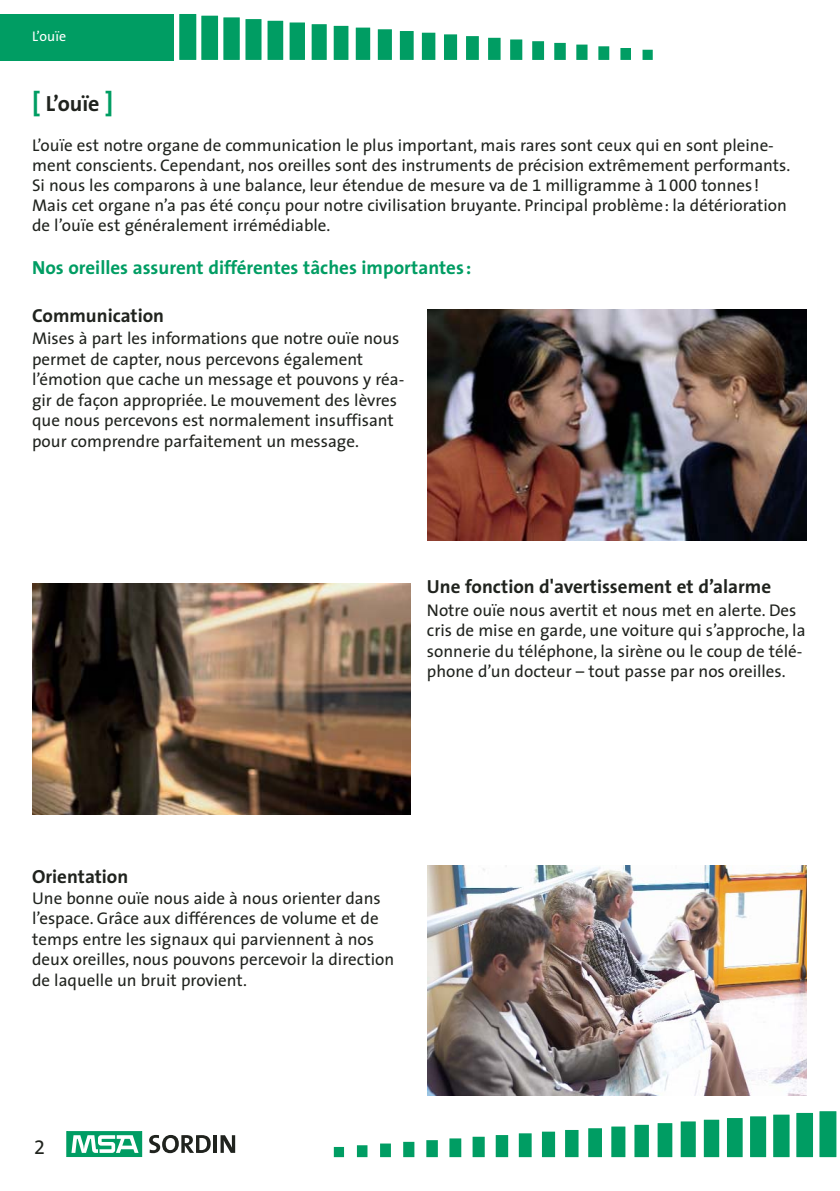
<style>
.page{position:relative;width:840px;height:1191px;background:#fff}
.page>*{position:absolute;margin:0;border:0;box-sizing:border-box;transform-origin:0 0}
.t1{font:700 22px "The Sans Spezial";color:#20231e}
.t2{font:20px "The Sans Spezial";color:#20231e}
.t3{font:700 19px "The Sans Spezial";color:#20231e}
.t4{font:700 19px "The Sans Spezial";color:#009d63}
.t5{font:17px/20.4px "The Sans Spezial";color:#20231e}
.t6{font:14px "The Sans Spezial";color:#fff}
.s1{font-size:26px;color:#009d63}
</style>
<div class="page">
<div style="left:819px;top:1111px;width:16px;height:46px;background:#009d63"></div>
<svg style="left:796px;top:1113px;width:16px;height:44px"></svg>
<svg style="left:773px;top:1114px;width:16px;height:43px"></svg>
<svg style="left:750px;top:1116px;width:15px;height:41px"></svg>
<svg style="left:727px;top:1118px;width:15px;height:39px"></svg>
<svg style="left:703px;top:1119px;width:15px;height:38px"></svg>
<svg style="left:680px;top:1121px;width:15px;height:36px"></svg>
<svg style="left:657px;top:1123px;width:15px;height:34px"></svg>
<svg style="left:634px;top:1124px;width:14px;height:33px"></svg>
<svg style="left:611px;top:1126px;width:14px;height:31px"></svg>
<svg style="left:588px;top:1128px;width:13px;height:29px"></svg>
<svg style="left:565px;top:1130px;width:13px;height:27px"></svg>
<svg style="left:541px;top:1131px;width:13px;height:26px"></svg>
<svg style="left:518px;top:1133px;width:13px;height:24px"></svg>
<svg style="left:495px;top:1135px;width:13px;height:22px"></svg>
<svg style="left:472px;top:1136px;width:12px;height:21px"></svg>
<svg style="left:449px;top:1138px;width:12px;height:19px"></svg>
<svg style="left:426px;top:1140px;width:11px;height:17px"></svg>
<svg style="left:403px;top:1141px;width:11px;height:16px"></svg>
<svg style="left:380px;top:1143px;width:10px;height:14px"></svg>
<svg style="left:357px;top:1145px;width:10px;height:12px"></svg>
<div style="left:333px;top:1147px;width:11px;height:10px;background:#009d63"></div>
<div style="left:67px;top:1131px;width:75px;height:25px;background:#009d63"></div>
<div style="left:67px;top:1131px;width:75px;height:25px;border:1px solid #009d63"></div>
<svg style="left:71px;top:1135px;width:67px;height:17px"></svg>
<svg style="left:149px;top:1135px;width:61px;height:18px"></svg>
<hr style="left:213px;top:1135px;width:4px;height:17px;background:#20231e">
<svg style="left:220px;top:1135px;width:15px;height:17px"></svg>
<img style="left:428px;top:865px;width:378px;height:231px">
<img style="left:32px;top:584px;width:378px;height:230px">
<img style="left:428px;top:309px;width:378px;height:231px">
<svg style="left:179px;top:14px;width:473px;height:46px"></svg>
<div style="left:0;top:14px;width:174px;height:46px;background:#009d63"></div>
<p class="t6" style="left:32px;top:31px;width:36px">L’ouïe</p>
<p class="t1" style="left:32px;top:95px;width:83px"><span class="s1">[</span> L’ouïe <span class="s1">]</span></p>
<p class="t5" style="left:32px;top:137px;width:759px">L’ouïe est notre organe de communication le plus important, mais rares sont ceux qui en sont pleine&shy;ment conscients. Cependant, nos oreilles sont des instruments de précision extrêmement performants.<br>Si nous les comparons à une balance, leur étendue de mesure va de 1 milligramme à 1 000 tonnes !<br>Mais cet organe n’a pas été conçu pour notre civilisation bruyante. Principal problème: la détérioration de l’ouïe est généralement irrémédiable.</p>
<p class="t4" style="left:32px;top:260px;width:440px">Nos oreilles assurent différentes tâches importantes :</p>
<p class="t3" style="left:32px;top:308px;width:133px">Communication</p>
<p class="t5" style="left:32px;top:330px;width:373px">Mises à part les informations que notre ouïe nous permet de capter, nous percevons également l’émotion que cache un message et pouvons y réa&shy;gir de façon appropriée. Le mouvement des lèvres que nous percevons est normalement insuffisant pour comprendre parfaitement un message.</p>
<p class="t3" style="left:426px;top:579px;width:345px">Une fonction d'avertissement et d’alarme</p>
<p class="t5" style="left:426px;top:601px;width:380px">Notre ouïe nous avertit et nous met en alerte. Des cris de mise en garde, une voiture qui s’approche, la sonnerie du téléphone, la sirène ou le coup de télé&shy;phone d’un docteur – tout passe par nos oreilles.</p>
<p class="t3" style="left:32px;top:869px;width:98px">Orientation</p>
<p class="t5" style="left:32px;top:889px;width:363px">Une bonne ouïe nous aide à nous orienter dans l’espace. Grâce aux différences de volume et de temps entre les signaux qui parviennent à nos deux oreilles, nous pouvons percevoir la direction de laquelle un bruit provient.</p>
<p class="t2" style="left:34px;top:1139px;width:12px">2</p>
</div>
